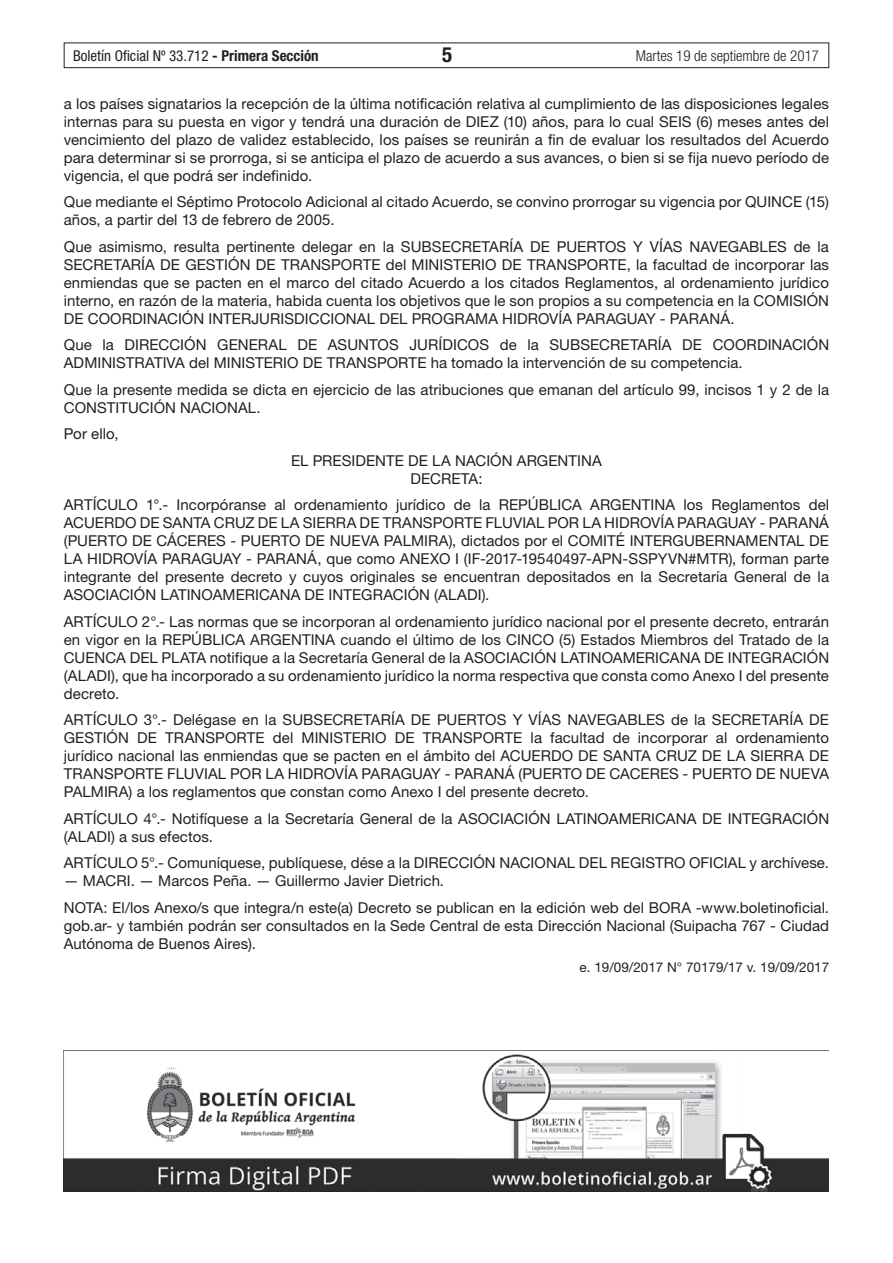
<style>
.page{position:relative;width:893px;height:1263px;background:#fff}
.page>*{position:absolute;margin:0;border:0;box-sizing:border-box;transform-origin:0 0}
.t1{font:700 condensed 21px "Helvetica Neue LT Std";color:#231f20}
.t2{font:15px/18px "Helvetica Neue LT Std";letter-spacing:.005em;color:#231f20}
.t3{font:condensed 15px "Helvetica Neue LT Std";color:#231f20}
.t4{font:300 condensed 15px "Helvetica Neue LT Std";color:#231f20}
.t5{font:13.5px "Helvetica Neue LT Std";color:#231f20}
.s1{font-weight:700}
</style>
<div class="page">
<div style="left:64px;top:43px;width:765px;height:25px;border:1px solid #231f20"></div>
<img style="left:64px;top:1050px;width:765px;height:141px">
<p class="t3" style="left:73px;top:47px;width:247px">Boletín Oficial Nº 33.712 <span class="s1">- Primera Sección</span></p>
<h1 class="t1" style="left:442px;top:42px;width:12px">5</h1>
<p class="t4" style="left:636px;top:47px;width:185px">Martes 19 de septiembre de 2017</p>
<p class="t2" style="left:64px;top:94px;width:767px;text-align:justify">a los países signatarios la recepción de la última notificación relativa al cumplimiento de las disposiciones legales internas para su puesta en vigor y tendrá una duración de DIEZ (10) años, para lo cual SEIS (6) meses antes del vencimiento del plazo de validez establecido, los países se reunirán a fin de evaluar los resultados del Acuerdo para determinar si se prorroga, si se anticipa el plazo de acuerdo a sus avances, o bien si se fija nuevo período de vigencia, el que podrá ser indefinido.</p>
<p class="t2" style="left:64px;top:192px;width:767px">Que mediante el Séptimo Protocolo Adicional al citado Acuerdo, se convino prorrogar su vigencia por QUINCE (15) años, a partir del 13 de febrero de 2005.</p>
<p class="t2" style="left:64px;top:237px;width:767px;text-align:justify">Que asimismo, resulta pertinente delegar en la SUBSECRETARÍA DE PUERTOS Y VÍAS NAVEGABLES de la SECRETARÍA DE GESTIÓN DE TRANSPORTE del MINISTERIO DE TRANSPORTE, la facultad de incorporar las enmiendas que se pacten en el marco del citado Acuerdo a los citados Reglamentos, al ordenamiento jurídico interno, en razón de la materia, habida cuenta los objetivos que le son propios a su competencia en la COMISIÓN DE COORDINACIÓN INTERJURISDICCIONAL DEL PROGRAMA HIDROVÍA PARAGUAY - PARANÁ.</p>
<p class="t2" style="left:64px;top:335px;width:767px">Que la DIRECCIÓN GENERAL DE ASUNTOS JURÍDICOS de la SUBSECRETARÍA DE COORDINACIÓN<br>ADMINISTRATIVA del MINISTERIO DE TRANSPORTE ha tomado la intervención de su competencia.</p>
<p class="t2" style="left:64px;top:380px;width:767px">Que la presente medida se dicta en ejercicio de las atribuciones que emanan del artículo 99, incisos 1 y 2 de la<br>CONSTITUCIÓN NACIONAL.</p>
<p class="t2" style="left:64px;top:424px;width:56px">Por ello,</p>
<p class="t2" style="left:291px;top:451px;width:312px;text-align:center">EL PRESIDENTE DE LA NACIÓN ARGENTINA<br>DECRETA:</p>
<p class="t2" style="left:64px;top:496px;width:767px;text-align:justify">ARTÍCULO 1°.- Incorpóranse al ordenamiento jurídico de la REPÚBLICA ARGENTINA los Reglamentos del ACUERDO DE SANTA CRUZ DE LA SIERRA DE TRANSPORTE FLUVIAL POR LA HIDROVÍA PARAGUAY - PARANÁ (PUERTO DE CÁCERES - PUERTO DE NUEVA PALMIRA), dictados por el COMITÉ INTERGUBERNAMENTAL DE LA HIDROVÍA PARAGUAY - PARANÁ, que como ANEXO I (IF-2017-19540497-APN-SSPYVN#MTR), forman parte integrante del presente decreto y cuyos originales se encuentran depositados en la Secretaría General de la ASOCIACIÓN LATINOAMERICANA DE INTEGRACIÓN (ALADI).</p>
<p class="t2" style="left:64px;top:612px;width:767px;text-align:justify">ARTÍCULO 2°.- Las normas que se incorporan al ordenamiento jurídico nacional por el presente decreto, entrarán en vigor en la REPÚBLICA ARGENTINA cuando el último de los CINCO (5) Estados Miembros del Tratado de la CUENCA DEL PLATA notifique a la Secretaría General de la ASOCIACIÓN LATINOAMERICANA DE INTEGRACIÓN (ALADI), que ha incorporado a su ordenamiento jurídico la norma respectiva que consta como Anexo I del presente decreto.</p>
<p class="t2" style="left:64px;top:711px;width:767px;text-align:justify">ARTÍCULO 3°.- Delégase en la SUBSECRETARÍA DE PUERTOS Y VÍAS NAVEGABLES de la SECRETARÍA DE GESTIÓN DE TRANSPORTE del MINISTERIO DE TRANSPORTE la facultad de incorporar al ordenamiento jurídico nacional las enmiendas que se pacten en el ámbito del ACUERDO DE SANTA CRUZ DE LA SIERRA DE TRANSPORTE FLUVIAL POR LA HIDROVÍA PARAGUAY - PARANÁ (PUERTO DE CACERES - PUERTO DE NUEVA PALMIRA) a los reglamentos que constan como Anexo I del presente decreto.</p>
<p class="t2" style="left:64px;top:809px;width:767px">ARTÍCULO 4°.- Notifíquese a la Secretaría General de la ASOCIACIÓN LATINOAMERICANA DE INTEGRACIÓN (ALADI) a sus efectos.</p>
<p class="t2" style="left:64px;top:854px;width:767px">ARTÍCULO 5°.- Comuníquese, publíquese, dése a la DIRECCIÓN NACIONAL DEL REGISTRO OFICIAL y archívese.</p>
<p class="t2" style="left:64px;top:867px;width:767px;line-height:26.5px">— MACRI. — Marcos Peña. — Guillermo Javier Dietrich.<br>NOTA: El/los Anexo/s que integra/n este(a) Decreto se publican en la edición web del BORA -www.boletinoficial.</p>
<p class="t2" style="left:64px;top:916px;width:767px">gob.ar- y también podrán ser consultados en la Sede Central de esta Dirección Nacional (Suipacha 767 - Ciudad<br>Autónoma de Buenos Aires).</p>
<p class="t5" style="left:580px;top:959px;width:251px">e. 19/09/2017 N° 70179/17 v. 19/09/2017</p>
</div>
